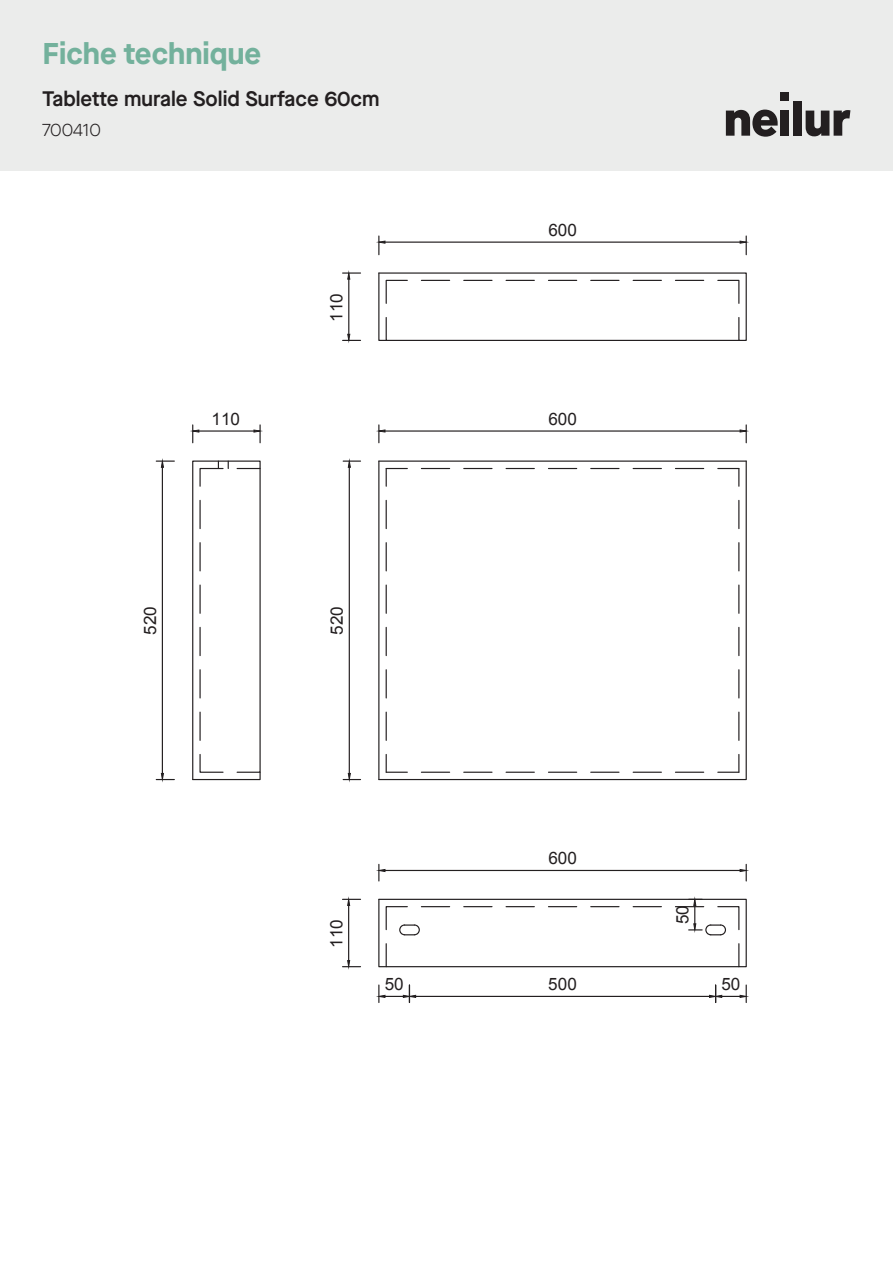
<style>
.page{position:relative;width:893px;height:1263px;background:#fff}
.page>*{position:absolute;margin:0;border:0;box-sizing:border-box;transform-origin:0 0}
.t1{font:700 30px "Maison Neue";color:#73b19c}
.t2{font:600 21px "Maison Neue";color:#231f20}
.t3{font:300 18px "Maison Neue";letter-spacing:-.015em;color:#231f20}
.t4{font:17.1px "Arial";color:#231f20}
</style>
<div class="page">
<div style="left:0;top:0;width:893px;height:171px;background:#ebeceb"></div>
<svg style="left:726px;top:109px;width:52px;height:28px"></svg>
<div style="left:780px;top:111px;width:9px;height:25px;background:#231f20"></div>
<div style="left:793px;top:101px;width:9px;height:35px;background:#231f20"></div>
<svg style="left:806px;top:110px;width:44px;height:26px"></svg>
<div style="left:780px;top:92px;width:9px;height:9px;background:#231f20"></div>
<svg style="left:378px;top:272px;width:369px;height:69px"></svg>
<svg style="left:378px;top:460px;width:369px;height:321px"></svg>
<svg style="left:675px;top:772px;width:29px;height:1px"></svg>
<svg style="left:633px;top:772px;width:28px;height:1px"></svg>
<svg style="left:591px;top:772px;width:28px;height:1px"></svg>
<svg style="left:548px;top:772px;width:29px;height:1px"></svg>
<svg style="left:506px;top:772px;width:28px;height:1px"></svg>
<svg style="left:464px;top:772px;width:28px;height:1px"></svg>
<svg style="left:421px;top:772px;width:29px;height:1px"></svg>
<hr style="left:378px;top:461px;width:1px;height:318px;background:#231f20">
<svg style="left:386px;top:468px;width:21px;height:18px"></svg>
<svg style="left:386px;top:500px;width:1px;height:29px"></svg>
<svg style="left:386px;top:543px;width:1px;height:28px"></svg>
<svg style="left:386px;top:585px;width:1px;height:28px"></svg>
<svg style="left:386px;top:627px;width:1px;height:29px"></svg>
<svg style="left:386px;top:670px;width:1px;height:28px"></svg>
<svg style="left:386px;top:712px;width:1px;height:28px"></svg>
<svg style="left:386px;top:754px;width:21px;height:19px"></svg>
<svg style="left:718px;top:468px;width:21px;height:18px"></svg>
<svg style="left:738px;top:500px;width:1px;height:29px"></svg>
<svg style="left:738px;top:543px;width:1px;height:28px"></svg>
<svg style="left:738px;top:585px;width:1px;height:28px"></svg>
<svg style="left:738px;top:627px;width:1px;height:29px"></svg>
<svg style="left:738px;top:670px;width:1px;height:28px"></svg>
<svg style="left:738px;top:712px;width:1px;height:28px"></svg>
<svg style="left:718px;top:754px;width:21px;height:19px"></svg>
<svg style="left:192px;top:460px;width:69px;height:321px"></svg>
<hr style="left:385px;top:242px;width:355px;height:1px;background:#231f20">
<svg style="left:378px;top:236px;width:8px;height:19px"></svg>
<svg style="left:739px;top:236px;width:8px;height:19px"></svg>
<hr style="left:348px;top:279px;width:1px;height:55px;background:#231f20">
<svg style="left:343px;top:272px;width:18px;height:8px"></svg>
<svg style="left:343px;top:333px;width:18px;height:8px"></svg>
<hr style="left:385px;top:430px;width:355px;height:2px;background:#231f20">
<svg style="left:378px;top:425px;width:8px;height:18px"></svg>
<svg style="left:739px;top:425px;width:8px;height:18px"></svg>
<hr style="left:349px;top:467px;width:1px;height:306px;background:#231f20">
<svg style="left:343px;top:773px;width:18px;height:7px"></svg>
<svg style="left:343px;top:460px;width:18px;height:8px"></svg>
<hr style="left:385px;top:870px;width:355px;height:1px;background:#231f20">
<svg style="left:378px;top:864px;width:8px;height:17px"></svg>
<svg style="left:739px;top:864px;width:8px;height:17px"></svg>
<hr style="left:348px;top:905px;width:1px;height:55px;background:#231f20">
<svg style="left:343px;top:898px;width:18px;height:8px"></svg>
<svg style="left:343px;top:960px;width:18px;height:7px"></svg>
<hr style="left:416px;top:996px;width:293px;height:1px;background:#231f20">
<svg style="left:378px;top:985px;width:38px;height:17px"></svg>
<svg style="left:709px;top:985px;width:38px;height:17px"></svg>
<hr style="left:199px;top:430px;width:55px;height:2px;background:#231f20">
<svg style="left:192px;top:425px;width:8px;height:18px"></svg>
<svg style="left:253px;top:425px;width:8px;height:18px"></svg>
<hr style="left:162px;top:467px;width:1px;height:306px;background:#231f20">
<svg style="left:156px;top:773px;width:18px;height:7px"></svg>
<svg style="left:156px;top:460px;width:18px;height:8px"></svg>
<svg style="left:378px;top:898px;width:369px;height:70px"></svg>
<h1 class="t1" style="left:43px;top:33px;width:220px">Fiche technique</h1>
<p class="t2" style="left:42px;top:84px;width:339px">Tablette murale Solid Surface 60cm</p>
<p class="t3" style="left:42px;top:118px;width:60px">700410</p>
<p class="t4" style="left:212px;top:407px;width:30px">110</p>
<p class="t4" style="left:139px;top:634px;width:30px;rotate:-90deg">520</p>
<p class="t4" style="left:325px;top:322px;width:30px;rotate:-90deg">110</p>
<p class="t4" style="left:326px;top:634px;width:30px;rotate:-90deg">520</p>
<p class="t4" style="left:548px;top:219px;width:30px">600</p>
<p class="t4" style="left:548px;top:407px;width:30px">600</p>
<p class="t4" style="left:325px;top:948px;width:30px;rotate:-90deg">110</p>
<p class="t4" style="left:548px;top:847px;width:30px">600</p>
<p class="t4" style="left:671px;top:924px;width:21px;rotate:-90deg">50</p>
<p class="t4" style="left:385px;top:973px;width:21px">50</p>
<p class="t4" style="left:548px;top:973px;width:30px">500</p>
<p class="t4" style="left:721px;top:973px;width:21px">50</p>
</div>
